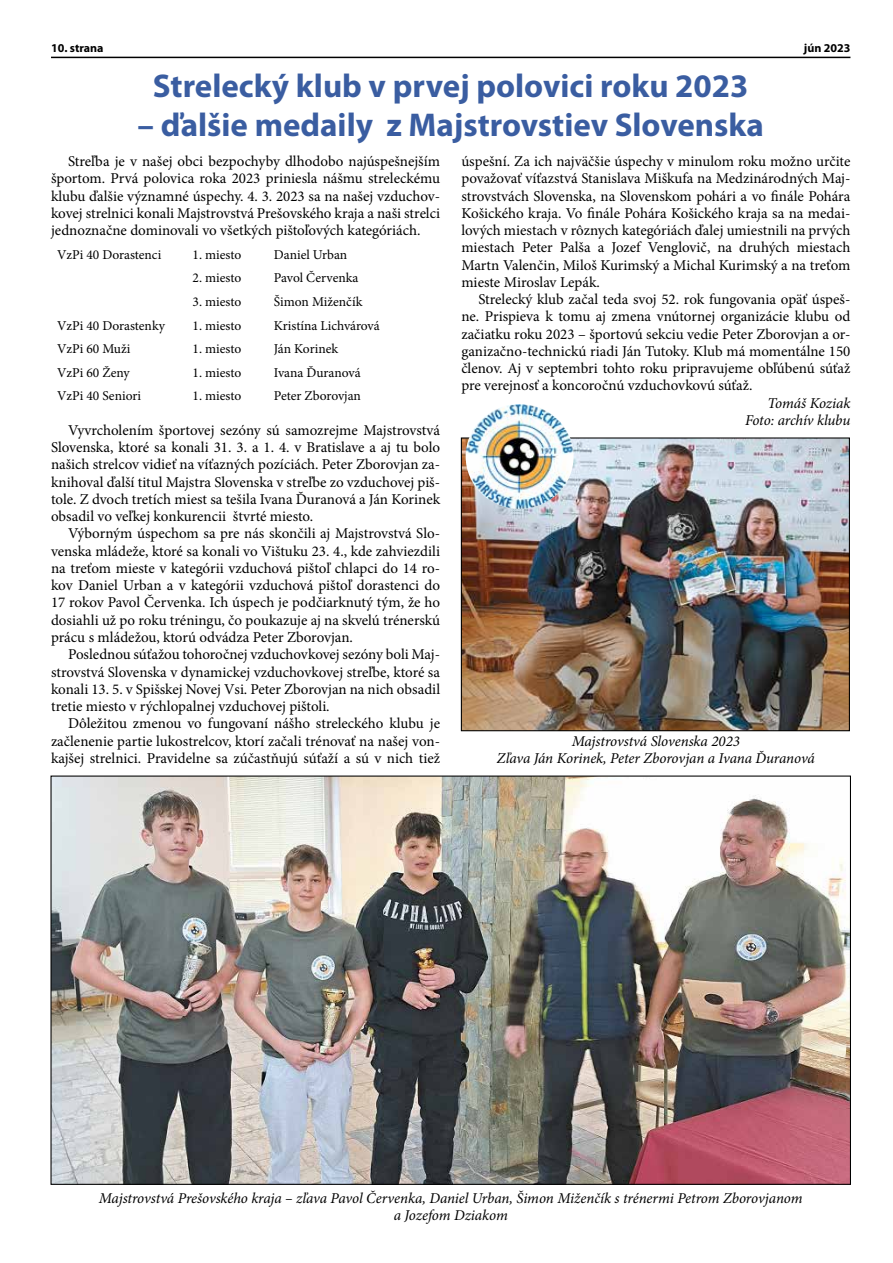
<style>
.page{position:relative;width:893px;height:1263px;background:#fff}
.page>*{position:absolute;margin:0;border:0;box-sizing:border-box;transform-origin:0 0}
.t1{font:700 33px "Myriad Pro";color:#3a5da1}
.t2{font:15px/17.2px "Minion Pro";color:#000;text-align:justify}
.t3{font:italic 15px/17.2px "Minion Pro";letter-spacing:-.01em;color:#000;text-align:center}
.t4{font:13.5px "Minion Pro";color:#000}
.t5{font:700 12px "Myriad Pro";color:#000}
</style>
<div class="page">
<hr style="left:51px;top:57px;width:799px;height:1px;background:#000">
<img style="left:463px;top:439px;width:385px;height:290px">
<div style="left:461px;top:437px;width:389px;height:294px;border:1px solid #000"></div>
<img style="left:52px;top:777px;width:797px;height:406px">
<img style="left:466px;top:404px;width:108px;height:105px">
<p class="t5" style="left:51px;top:40px;width:54px">10. strana</p>
<p class="t5" style="left:804px;top:40px;width:48px">jún 2023</p>
<h1 class="t1" style="left:153px;top:64px;width:597px">Strelecký klub v prvej polovici roku 2023</h1>
<h1 class="t1" style="left:138px;top:103px;width:628px">– ďalšie medaily z Majstrovstiev Slovenska</h1>
<p class="t2" style="left:51px;top:153px;width:391px;text-indent:17px">Streľba je v našej obci bezpochyby dlhodobo najúspešnejším športom. Prvá polovica roka 2023 priniesla nášmu streleckému klubu ďalšie významné úspechy. 4. 3. 2023 sa na našej vzduchov&shy;kovej strelnici konali Majstrovstvá Prešovského kraja a naši strelci jednoznačne dominovali vo všetkých pištoľových kategóriách.</p>
<p class="t4" style="left:57px;top:245px;width:106px">VzPi 40 Dorastenci</p>
<p class="t4" style="left:193px;top:245px;width:50px">1. miesto</p>
<p class="t4" style="left:274px;top:245px;width:75px">Daniel Urban</p>
<p class="t4" style="left:193px;top:269px;width:50px">2. miesto</p>
<p class="t4" style="left:274px;top:269px;width:86px">Pavol Červenka</p>
<p class="t4" style="left:193px;top:293px;width:50px">3. miesto</p>
<p class="t4" style="left:274px;top:293px;width:90px">Šimon Miženčík</p>
<p class="t4" style="left:57px;top:316px;width:109px">VzPi 40 Dorastenky</p>
<p class="t4" style="left:193px;top:316px;width:50px">1. miesto</p>
<p class="t4" style="left:274px;top:316px;width:107px">Kristína Lichvárová</p>
<p class="t4" style="left:57px;top:340px;width:75px">VzPi 60 Muži</p>
<p class="t4" style="left:193px;top:340px;width:50px">1. miesto</p>
<p class="t4" style="left:274px;top:340px;width:66px">Ján Korinek</p>
<p class="t4" style="left:57px;top:363px;width:74px">VzPi 60 Ženy</p>
<p class="t4" style="left:193px;top:363px;width:50px">1. miesto</p>
<p class="t4" style="left:274px;top:363px;width:88px">Ivana Ďuranová</p>
<p class="t4" style="left:57px;top:387px;width:86px">VzPi 40 Seniori</p>
<p class="t4" style="left:193px;top:387px;width:50px">1. miesto</p>
<p class="t4" style="left:274px;top:387px;width:89px">Peter Zborovjan</p>
<p class="t2" style="left:51px;top:422px;width:391px;text-indent:17px">Vyvrcholením športovej sezóny sú samozrejme Majstrovstvá Slovenska, ktoré sa konali 31. 3. a 1. 4. v Bratislave a aj tu bolo našich strelcov vidieť na víťazných pozíciách. Peter Zborovjan za&shy;knihoval ďalší titul Majstra Slovenska v streľbe zo vzduchovej piš&shy;tole. Z dvoch tretích miest sa tešila Ivana Ďuranová a Ján Korinek obsadil vo veľkej konkurencii štvrté miesto.</p>
<p class="t2" style="left:51px;top:525px;width:391px;text-indent:17px">Výborným úspechom sa pre nás skončili aj Majstrovstvá Slo&shy;venska mládeže, ktoré sa konali vo Vištuku 23. 4., kde zahviezdili na treťom mieste v kategórii vzduchová pištoľ chlapci do 14 ro&shy;kov Daniel Urban a v kategórii vzduchová pištoľ dorastenci do 17 rokov Pavol Červenka. Ich úspech je podčiarknutý tým, že ho dosiahli už po roku tréningu, čo poukazuje aj na skvelú trénerskú prácu s mládežou, ktorú odvádza Peter Zborovjan.</p>
<p class="t2" style="left:51px;top:646px;width:391px;text-indent:17px">Poslednou súťažou tohoročnej vzduchovkovej sezóny boli Maj&shy;strovstvá Slovenska v dynamickej vzduchovkovej streľbe, ktoré sa konali 13. 5. v Spišskej Novej Vsi. Peter Zborovjan na nich obsadil tretie miesto v rýchlopalnej vzduchovej pištoli.</p>
<p class="t2" style="left:51px;top:715px;width:391px;text-indent:17px">Dôležitou zmenou vo fungovaní nášho streleckého klubu je začlenenie partie lukostrelcov, ktorí začali trénovať na našej von&shy;kajšej strelnici. Pravidelne sa zúčastňujú súťaží a sú v nich tiež</p>
<p class="t2" style="left:461px;top:153px;width:391px">úspešní. Za ich najväčšie úspechy v minulom roku možno určite považovať víťazstvá Stanislava Miškufa na Medzinárodných Maj&shy;strovstvách Slovenska, na Slovenskom pohári a vo finále Pohára Košického kraja. Vo finále Pohára Košického kraja sa na medai&shy;lových miestach v rôznych kategóriách ďalej umiestnili na prvých miestach Peter Palša a Jozef Venglovič, na druhých miestach Martn Valenčin, Miloš Kurimský a Michal Kurimský a na treťom mieste Miroslav Lepák.</p>
<p class="t2" style="left:461px;top:291px;width:391px;text-indent:17px">Strelecký klub začal teda svoj 52. rok fungovania opäť úspeš&shy;ne. Prispieva k tomu aj zmena vnútornej organizácie klubu od začiatku roku 2023 – športovú sekciu vedie Peter Zborovjan a or&shy;ganizačno-technickú riadi Ján Tutoky. Klub má momentálne 150 členov. Aj v septembri tohto roku pripravujeme obľúbenú súťaž pre verejnosť a koncoročnú vzduchovkovú súťaž.</p>
<p class="t3" style="left:745px;top:394px;width:107px;text-align:right">Tomáš Koziak<br>Foto: archív klubu</p>
<p class="t3" style="left:497px;top:733px;width:320px">Majstrovstvá Slovenska 2023<br>Zľava Ján Korinek, Peter Zborovjan a Ivana Ďuranová</p>
<p class="t3" style="left:99px;top:1190px;width:705px">Majstrovstvá Prešovského kraja – zľava Pavol Červenka, Daniel Urban, Šimon Miženčík s trénermi Petrom Zborovjanom a Jozefom Dziakom</p>
</div>
